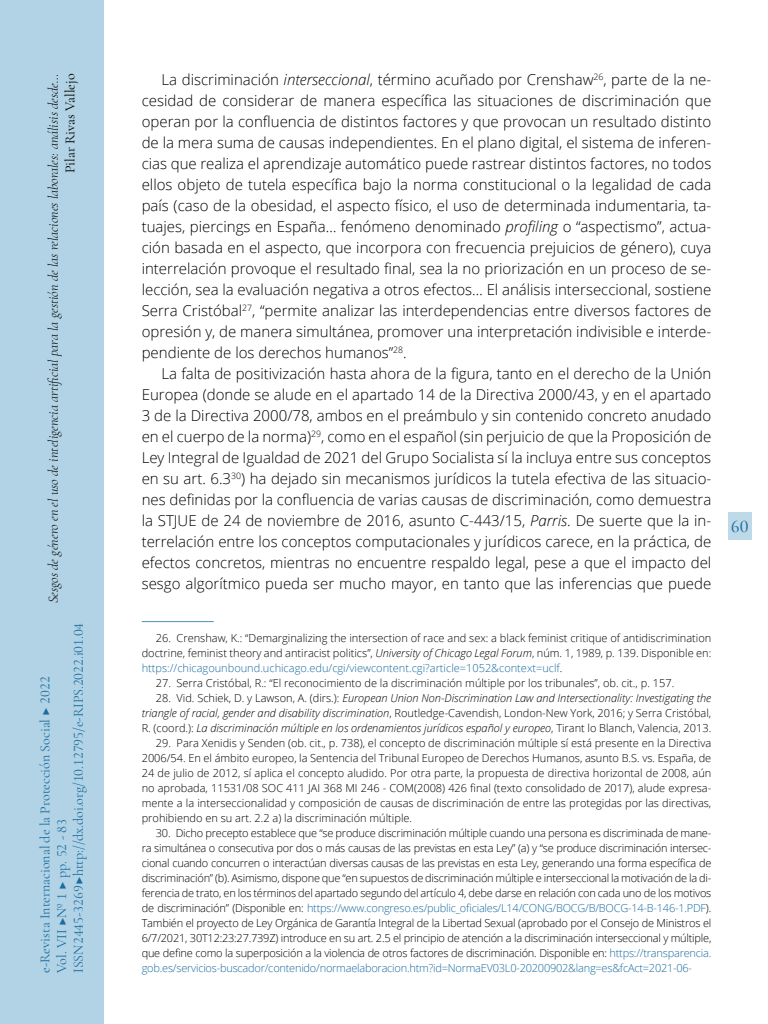
<style>
.page{position:relative;width:768px;height:1024px;background:#fff}
.page>*{position:absolute;margin:0;border:0;box-sizing:border-box;transform-origin:0 0}
.t1{font:500 18px "Cormorant Garamond";color:#1b6b9f}
._00_bsc{font:300 15px/21px "Open Sans";color:#000;text-align:justify}
.t2{font:14px/16.8px "Cormorant Garamond";color:#1b6b9f}
.t3{font:italic 300 14px "Cormorant Garamond";color:#000}
.t4{font:14px "Cormorant Garamond";color:#000}
.zz_notas{font:300 11px/15px "Open Sans";color:#000;text-align:justify}
.zz_notas-2{font:italic 300 11px/15px "Open Sans";color:#000;text-align:justify}
.zz_notas-3{font:300 11px "Open Sans";letter-spacing:-.02em;color:#1b6b9f}
.s1{font-style:italic}
.s2{color:#1b6b9f}
.s3{font-style:normal}
</style>
<div class="page">
<hr style="left:142px;top:621px;width:72px;height:1px;background:#4b94b9">
<div style="left:0;top:0;width:103px;height:1024px;background:#b1d3e5"></div>
<div style="left:728px;top:512px;width:23px;height:28px;background:#bedae8"></div>
<p class="t3" style="left:45px;top:603px;width:531px;rotate:-90deg">Sesgos de género en el uso de inteligencia artificial para la gestión de las relaciones laborales: análisis desde…</p>
<p class="t4" style="left:62px;top:173px;width:101px;rotate:-90deg">Pilar Rivas Vallejo</p>
<p class="t2" style="left:36px;top:973px;width:352px;rotate:-90deg">e-Revista Internacional de la Protección Social ▶ 2022<br>Vol. VII ▶Nº 1 ▶ pp. 52 - 83<br>ISSN 2445-3269 ▶ http://dx.doi.org/10.12795/e-RIPS.2022.i01.04</p>
<p class="_00_bsc" style="left:142px;top:69px;width:571px;text-indent:20px">La discriminación <span class="s1">interseccional</span>, término acuñado por Crenshaw<sup>26</sup>, parte de la ne&shy;cesidad de considerar de manera específica las situaciones de discriminación que operan por la confluencia de distintos factores y que provocan un resultado distinto de la mera suma de causas independientes. En el plano digital, el sistema de inferen&shy;cias que realiza el aprendizaje automático puede rastrear distintos factores, no todos ellos objeto de tutela específica bajo la norma constitucional o la legalidad de cada país (caso de la obesidad, el aspecto físico, el uso de determinada indumentaria, ta&shy;tuajes, piercings en España… fenómeno denominado <span class="s1">profiling</span> o “aspectismo”, actua&shy;ción basada en el aspecto, que incorpora con frecuencia prejuicios de género), cuya interrelación provoque el resultado final, sea la no priorización en un proceso de se&shy;lección, sea la evaluación negativa a otros efectos… El análisis interseccional, sostiene Serra Cristóbal<sup>27</sup>, “permite analizar las interdependencias entre diversos factores de opresión y, de manera simultánea, promover una interpretación indivisible e interde&shy;pendiente de los derechos humanos”<sup>28</sup>.</p>
<p class="_00_bsc" style="left:142px;top:363px;width:571px;text-indent:20px">La falta de positivización hasta ahora de la figura, tanto en el derecho de la Unión Europea (donde se alude en el apartado 14 de la Directiva 2000/43, y en el apartado 3 de la Directiva 2000/78, ambos en el preámbulo y sin contenido concreto anudado en el cuerpo de la norma)<sup>29</sup>, como en el español (sin perjuicio de que la Proposición de Ley Integral de Igualdad de 2021 del Grupo Socialista sí la incluya entre sus conceptos en su art. 6.3<sup>30</sup>) ha dejado sin mecanismos jurídicos la tutela efectiva de las situacio&shy;nes definidas por la confluencia de varias causas de discriminación, como demuestra la STJUE de 24 de noviembre de 2016, asunto C-443/15, <span class="s1">Parris</span>. De suerte que la in&shy;terrelación entre los conceptos computacionales y jurídicos carece, en la práctica, de efectos concretos, mientras no encuentre respaldo legal, pese a que el impacto del sesgo algorítmico pueda ser mucho mayor, en tanto que las inferencias que puede</p>
<p class="zz_notas" style="left:142px;top:630px;width:571px;text-indent:14px">26. Crenshaw, K.: “Demarginalizing the intersection of race and sex: a black feminist critique of antidiscrimination doctrine, feminist theory and antiracist politics”, <span class="s1">University of Chicago Legal Forum</span>, núm. 1, 1989, p. 139. Disponible en: <span class="s2">https://chicagounbound.uchicago.edu/cgi/viewcontent.cgi?article=1052&amp;context=uclf</span>.</p>
<p class="zz_notas" style="left:156px;top:675px;width:520px">27. Serra Cristóbal, R.: “El reconocimiento de la discriminación múltiple por los tribunales”, ob. cit., p. 157.</p>
<p class="zz_notas-2" style="left:142px;top:690px;width:571px;text-indent:14px"><span class="s3">28. Vid. Schiek, D. y Lawson, A. (dirs.):</span> European Union Non-Discrimination Law and Intersectionality: Investigating the triangle of racial, gender and disability discrimination<span class="s3">, Routledge-Cavendish, London-New York, 2016; y Serra Cristóbal, R. (coord.):</span> La discriminación múltiple en los ordenamientos jurídicos español y europeo<span class="s3">, Tirant lo Blanch, Valencia, 2013.</span></p>
<p class="zz_notas" style="left:142px;top:735px;width:571px;text-indent:14px">29. Para Xenidis y Senden (ob. cit., p. 738), el concepto de discriminación múltiple sí está presente en la Directiva 2006/54. En el ámbito europeo, la Sentencia del Tribunal Europeo de Derechos Humanos, asunto B.S. vs. España, de 24 de julio de 2012, sí aplica el concepto aludido. Por otra parte, la propuesta de directiva horizontal de 2008, aún no aprobada, 11531/08 SOC 411 JAI 368 MI 246 - COM(2008) 426 final (texto consolidado de 2017), alude expresa&shy;mente a la interseccionalidad y composición de causas de discriminación de entre las protegidas por las directivas, prohibiendo en su art. 2.2 a) la discriminación múltiple.</p>
<p class="zz_notas" style="left:142px;top:825px;width:571px;text-indent:14px">30. Dicho precepto establece que “se produce discriminación múltiple cuando una persona es discriminada de mane&shy;ra simultánea o consecutiva por dos o más causas de las previstas en esta Ley” (a) y “se produce discriminación intersec&shy;cional cuando concurren o interactúan diversas causas de las previstas en esta Ley, generando una forma específica de discriminación” (b). Asimismo, dispone que “en supuestos de discriminación múltiple e interseccional la motivación de la di&shy;ferencia de trato, en los términos del apartado segundo del artículo 4, debe darse en relación con cada uno de los motivos de discriminación” (Disponible en: <span class="s2">https://www.congreso.es/public_oficiales/L14/CONG/BOCG/B/BOCG-14-B-146-1.PDF</span>).<br>También el proyecto de Ley Orgánica de Garantía Integral de la Libertad Sexual (aprobado por el Consejo de Ministros el 6/7/2021, 30T12:23:27.739Z) introduce en su art. 2.5 el principio de atención a la discriminación interseccional y múltiple, que define como la superposición a la violencia de otros factores de discriminación. Disponible en: <span class="s2">https://transparencia.</span></p>
<p class="zz_notas-3" style="left:142px;top:961px;width:552px">gob.es/servicios-buscador/contenido/normaelaboracion.htm?id=NormaEV03L0-20200902&amp;lang=es&amp;fcAct=2021-06-</p>
<h1 class="t1" style="left:731px;top:515px;width:19px">60</h1>
</div>
